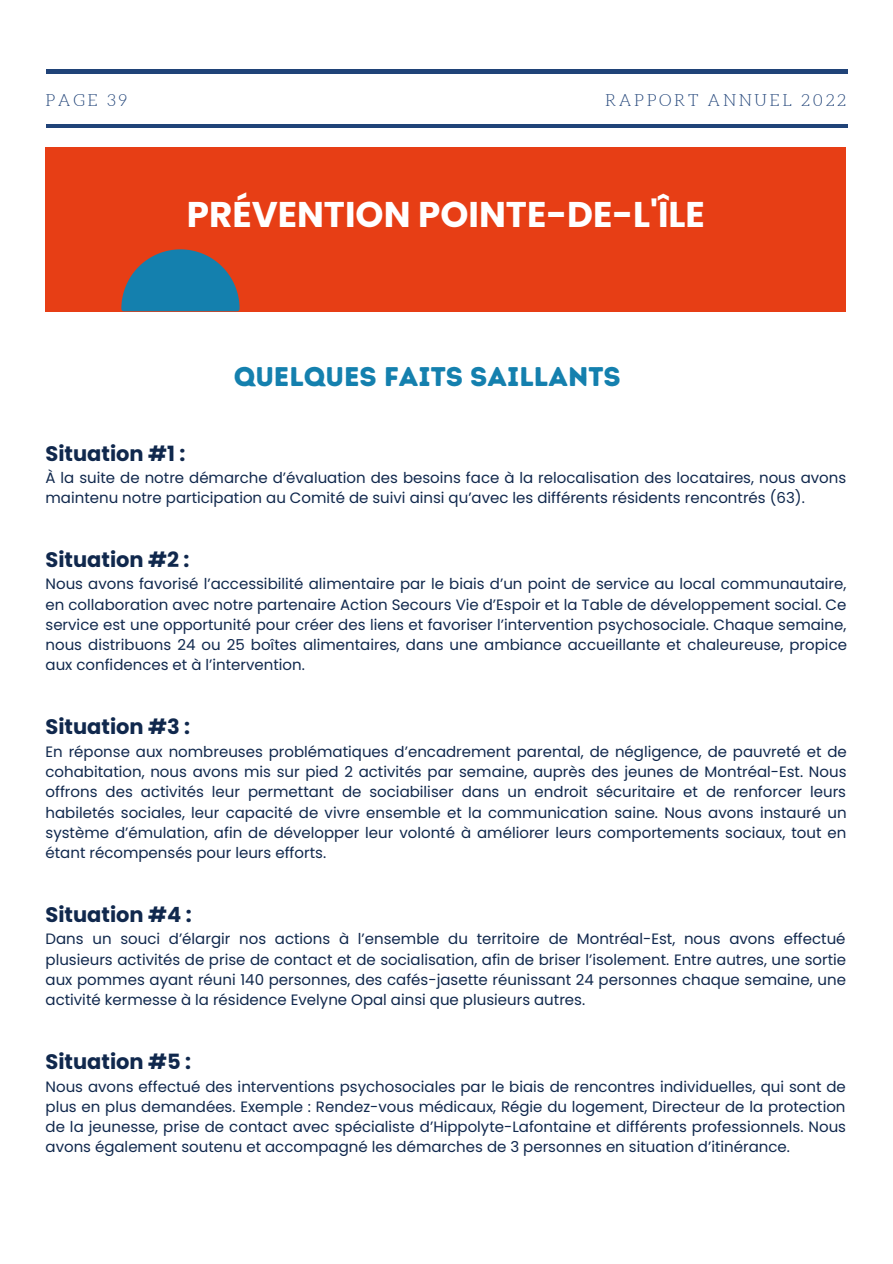
<style>
.page{position:relative;width:893px;height:1264px;background:#fff}
.page>*{position:absolute;margin:0;border:0;box-sizing:border-box;transform-origin:0 0}
.t1{font:700 35.7px "Poppins";color:#fff}
.t2{font:27px "Intro Rust Base";color:#1480ae}
.t3{font:700 21px "Poppins";color:#10284d}
.t4{font:300 16.5px "Aleo";letter-spacing:.16em;color:#204378}
.t5{font:15px/20.2px "Poppins";color:#10284d;text-align:justify}
</style>
<div class="page">
<hr style="left:46px;top:70px;width:801px;height:3px;background:#204378">
<hr style="left:46px;top:125px;width:801px;height:3px;background:#204378">
<div style="left:46px;top:147px;width:800px;height:164px;background:#e73e15"></div>
<svg style="left:121px;top:249px;width:118px;height:62px"></svg>
<p class="t4" style="left:46px;top:91px;width:83px">PAGE 39</p>
<p class="t4" style="left:605px;top:91px;width:242px">RAPPORT ANNUEL 2022</p>
<h1 class="t1" style="left:187px;top:189px;width:519px">PRÉVENTION POINTE-DE-L'ÎLE</h1>
<h2 class="t2" style="left:234px;top:360px;width:388px">QUELQUES FAITS SAILLANTS</h2>
<h3 class="t3" style="left:46px;top:438px;width:141px">Situation #1 :</h3>
<p class="t5" style="left:46px;top:468px;width:802px">À la suite de notre démarche d’évaluation des besoins face à la relocalisation des locataires, nous avons maintenu notre participation au Comité de suivi ainsi qu’avec les différents résidents rencontrés (63).</p>
<h3 class="t3" style="left:46px;top:545px;width:145px">Situation #2 :</h3>
<p class="t5" style="left:46px;top:574px;width:803px">Nous avons favorisé l’accessibilité alimentaire par le biais d’un point de service au local communautaire, en collaboration avec notre partenaire Action Secours Vie d’Espoir et la Table de développement social. Ce service est une opportunité pour créer des liens et favoriser l’intervention psychosociale. Chaque semaine, nous distribuons 24 ou 25 boîtes alimentaires, dans une ambiance accueillante et chaleureuse, propice aux confidences et à l’intervention.</p>
<h3 class="t3" style="left:46px;top:712px;width:146px">Situation #3 :</h3>
<p class="t5" style="left:46px;top:741px;width:802px">En réponse aux nombreuses problématiques d’encadrement parental, de négligence, de pauvreté et de cohabitation, nous avons mis sur pied 2 activités par semaine, auprès des jeunes de Montréal-Est. Nous offrons des activités leur permettant de sociabiliser dans un endroit sécuritaire et de renforcer leurs habiletés sociales, leur capacité de vivre ensemble et la communication saine. Nous avons instauré un système d’émulation, afin de développer leur volonté à améliorer leurs comportements sociaux, tout en étant récompensés pour leurs efforts.</p>
<h3 class="t3" style="left:46px;top:899px;width:148px">Situation #4 :</h3>
<p class="t5" style="left:46px;top:929px;width:802px">Dans un souci d’élargir nos actions à l’ensemble du territoire de Montréal-Est, nous avons effectué plusieurs activités de prise de contact et de socialisation, afin de briser l’isolement. Entre autres, une sortie aux pommes ayant réuni 140 personnes, des cafés-jasette réunissant 24 personnes chaque semaine, une activité kermesse à la résidence Evelyne Opal ainsi que plusieurs autres.</p>
<h3 class="t3" style="left:46px;top:1046px;width:147px">Situation #5 :</h3>
<p class="t5" style="left:46px;top:1076px;width:802px">Nous avons effectué des interventions psychosociales par le biais de rencontres individuelles, qui sont de plus en plus demandées. Exemple : Rendez-vous médicaux, Régie du logement, Directeur de la protection de la jeunesse, prise de contact avec spécialiste d’Hippolyte-Lafontaine et différents professionnels. Nous avons également soutenu et accompagné les démarches de 3 personnes en situation d’itinérance.</p>
</div>
